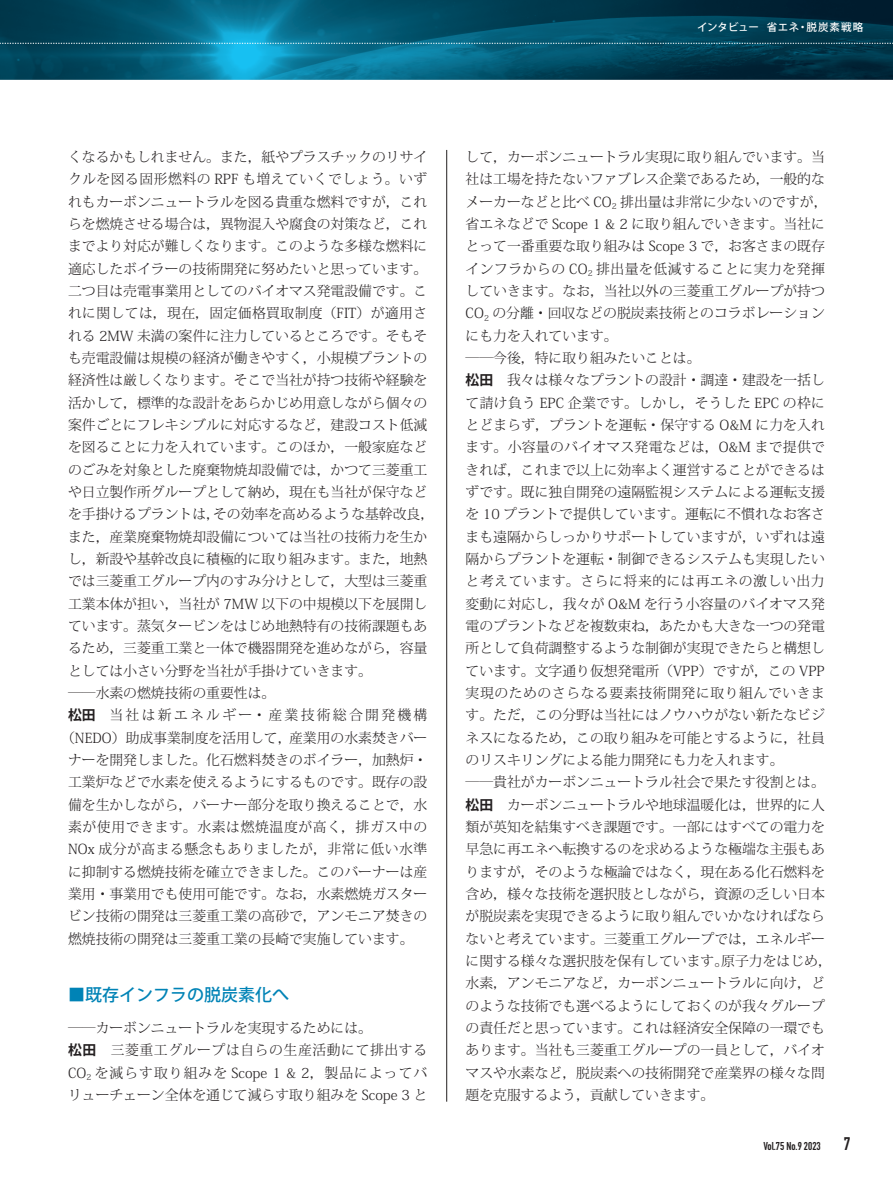
<style>
.page{position:relative;width:893px;height:1191px;background:#fff}
.page>*{position:absolute;margin:0;border:0;box-sizing:border-box;transform-origin:0 0}
.t1{font:700 18px "DIN Condensed";color:#231f20}
.t2{font:500 16.95px "Koz Go Pro";color:#0083b6}
.t3{font:300 13.8px/22.4px "Koz Min Pro";color:#231f20}
.t4{font:300 13.8px "Koz Min Pro";letter-spacing:.03em;color:#231f20}
.t5{font:300 13.8px "Koz Min Pro";letter-spacing:.035em;color:#231f20}
.t6{font:300 13.8px "Koz Min Pro";letter-spacing:.04em;color:#231f20}
.t7{font:300 13.8px "Koz Min Pro";letter-spacing:.045em;color:#231f20}
.t8{font:300 13.8px "Koz Min Pro";letter-spacing:.165em;color:#231f20}
.t9{font:700 11.25px "DIN Condensed";color:#231f20}
.t10{font:500 10.5px "Koz Go Pro";letter-spacing:.04em;color:#fff}
.s1{font-family:"Koz Go Pro";font-weight:700}
</style>
<div class="page">
<img style="left:0;top:0;width:893px;height:80px">
<svg style="left:0;top:43px;width:893px;height:1px"></svg>
<hr style="left:446px;top:150px;width:1px;height:951px;background:#231f20">
<p class="t10" style="left:697px;top:20px;width:167px">インタビュー 省エネ・脱炭素戦略</p>
<p class="t3" style="left:68px;top:145px;width:361px">くなるかもしれません。また，紙やプラスチックのリサイ</p>
<p class="t5" style="left:68px;top:170px;width:361px">クルを図る固形燃料の RPF も増えていくでしょう。いず</p>
<p class="t3" style="left:68px;top:190px;width:361px">れもカーボンニュートラルを図る貴重な燃料ですが，これ</p>
<p class="t3" style="left:68px;top:212px;width:361px">らを燃焼させる場合は，異物混入や腐食の対策など，これ</p>
<p class="t3" style="left:68px;top:235px;width:361px">までより対応が難しくなります。このような多様な燃料に</p>
<p class="t3" style="left:68px;top:257px;width:361px">適応したボイラーの技術開発に努めたいと思っています。</p>
<p class="t3" style="left:68px;top:279px;width:361px">二つ目は売電事業用としてのバイオマス発電設備です。こ</p>
<p class="t4" style="left:68px;top:303px;width:361px">れに関しては，現在，固定価格買取制度（FIT）が適用さ</p>
<p class="t3" style="left:68px;top:324px;width:361px">れる 2MW 未満の案件に注力しているところです。そもそ</p>
<p class="t3" style="left:68px;top:346px;width:361px">も売電設備は規模の経済が働きやすく，小規模プラントの</p>
<p class="t3" style="left:68px;top:369px;width:361px">経済性は厳しくなります。そこで当社が持つ技術や経験を</p>
<p class="t3" style="left:68px;top:391px;width:361px">活かして，標準的な設計をあらかじめ用意しながら個々の</p>
<p class="t3" style="left:68px;top:413px;width:361px">案件ごとにフレキシブルに対応するなど，建設コスト低減</p>
<p class="t3" style="left:68px;top:435px;width:361px">を図ることに力を入れています。このほか，一般家庭など</p>
<p class="t3" style="left:68px;top:458px;width:361px">のごみを対象とした廃棄物焼却設備では，かつて三菱重工</p>
<p class="t3" style="left:68px;top:480px;width:361px">や日立製作所グループとして納め，現在も当社が保守など</p>
<p class="t3" style="left:68px;top:502px;width:368px">を手掛けるプラントは，その効率を高めるような基幹改良，</p>
<p class="t3" style="left:68px;top:525px;width:361px">また，産業廃棄物焼却設備については当社の技術力を生か</p>
<p class="t3" style="left:68px;top:547px;width:361px">し，新設や基幹改良に積極的に取り組みます。また，地熱</p>
<p class="t3" style="left:68px;top:569px;width:361px">では三菱重工グループ内のすみ分けとして，大型は三菱重</p>
<p class="t3" style="left:68px;top:592px;width:361px">工業本体が担い，当社が 7MW 以下の中規模以下を展開し</p>
<p class="t3" style="left:68px;top:614px;width:361px">ています。蒸気タービンをはじめ地熱特有の技術課題もあ</p>
<p class="t3" style="left:68px;top:636px;width:361px">るため，三菱重工業と一体で機器開発を進めながら，容量</p>
<p class="t3" style="left:68px;top:659px;width:306px">としては小さい分野を当社が手掛けていきます。</p>
<p class="t3" style="left:68px;top:681px;width:209px">――水素の燃焼技術の重要性は。</p>
<p class="t8" style="left:68px;top:705px;width:361px"><span class="s1">松田</span>　当社は新エネルギー・産業技術総合開発機構</p>
<p class="t3" style="left:61px;top:726px;width:368px">（NEDO）助成事業制度を活用して，産業用の水素焚きバー</p>
<p class="t3" style="left:68px;top:748px;width:361px">ナーを開発しました。化石燃料焚きのボイラー，加熱炉・</p>
<p class="t3" style="left:68px;top:770px;width:361px">工業炉などで水素を使えるようにするものです。既存の設</p>
<p class="t3" style="left:68px;top:793px;width:361px">備を生かしながら，バーナー部分を取り換えることで，水</p>
<p class="t7" style="left:68px;top:817px;width:361px">素が使用できます。水素は燃焼温度が高く，排ガス中の</p>
<p class="t6" style="left:68px;top:839px;width:361px">NOx 成分が高まる懸念もありましたが，非常に低い水準</p>
<p class="t3" style="left:68px;top:860px;width:361px">に抑制する燃焼技術を確立できました。このバーナーは産</p>
<p class="t3" style="left:68px;top:882px;width:361px">業用・事業用でも使用可能です。なお，水素燃焼ガスター</p>
<p class="t3" style="left:68px;top:904px;width:361px">ビン技術の開発は三菱重工業の高砂で，アンモニア焚きの</p>
<p class="t3" style="left:68px;top:926px;width:347px">燃焼技術の開発は三菱重工業の長崎で実施しています。</p>
<p class="t2" style="left:68px;top:983px;width:223px">■既存インフラの脱炭素化へ</p>
<p class="t3" style="left:68px;top:1016px;width:361px">――カーボンニュートラルを実現するためには。<br><span class="s1">松田</span>　三菱重工グループは自らの生産活動にて排出する<br>CO<sub>2</sub> を減らす取り組みを Scope 1 &amp; 2，製品によってバリューチェーン全体を通じて減らす取り組みを Scope 3 と</p>
<p class="t3" style="left:466px;top:145px;width:368px">して，カーボンニュートラル実現に取り組んでいます。当社は工場を持たないファブレス企業であるため，一般的なメーカーなどと比べ CO<sub>2</sub> 排出量は非常に少ないのですが，省エネなどで Scope 1 &amp; 2 に取り組んでいきます。当社にとって一番重要な取り組みは Scope 3 で，お客さまの既存インフラからの CO<sub>2</sub> 排出量を低減することに実力を発揮していきます。なお，当社以外の三菱重工グループが持つ<br>CO<sub>2</sub> の分離・回収などの脱炭素技術とのコラボレーションにも力を入れています。<br>――今後，特に取り組みたいことは。<br><span class="s1">松田</span>　我々は様々なプラントの設計・調達・建設を一括して請け負う EPC 企業です。しかし，そうした EPC の枠にとどまらず，プラントを運転・保守する O&amp;M に力を入れます。小容量のバイオマス発電などは，O&amp;M まで提供できれば，これまで以上に効率よく運営することができるはずです。既に独自開発の遠隔監視システムによる運転支援を 10 プラントで提供しています。運転に不慣れなお客さまも遠隔からしっかりサポートしていますが，いずれは遠隔からプラントを運転・制御できるシステムも実現したいと考えています。さらに将来的には再エネの激しい出力変動に対応し，我々が O&amp;M を行う小容量のバイオマス発電のプラントなどを複数束ね，あたかも大きな一つの発電所として負荷調整するような制御が実現できたらと構想しています。文字通り仮想発電所（VPP）ですが，この VPP実現のためのさらなる要素技術開発に取り組んでいきます。ただ，この分野は当社にはノウハウがない新たなビジネスになるため，この取り組みを可能とするように，社員のリスキリングによる能力開発にも力を入れます。<br>――貴社がカーボンニュートラル社会で果たす役割とは。<span class="s1">松田</span>　カーボンニュートラルや地球温暖化は，世界的に人類が英知を結集すべき課題です。一部にはすべての電力を早急に再エネへ転換するのを求めるような極端な主張もありますが，そのような極論ではなく，現在ある化石燃料を含め，様々な技術を選択肢としながら，資源の乏しい日本が脱炭素を実現できるように取り組んでいかなければならないと考えています。三菱重工グループでは，エネルギーに関する様々な選択肢を保有しています。原子力をはじめ，水素，アンモニアなど，カーボンニュートラルに向け，どのような技術でも選べるようにしておくのが我々グループの責任だと思っています。これは経済安全保障の一環でもあります。当社も三菱重工グループの一員として，バイオマスや水素など，脱炭素への技術開発で産業界の様々な問題を克服するよう，貢献していきます。</p>
<p class="t9" style="left:763px;top:1138px;width:59px">Vol.75 No.9 2023</p>
<h1 class="t1" style="left:844px;top:1131px;width:8px">7</h1>
</div>
